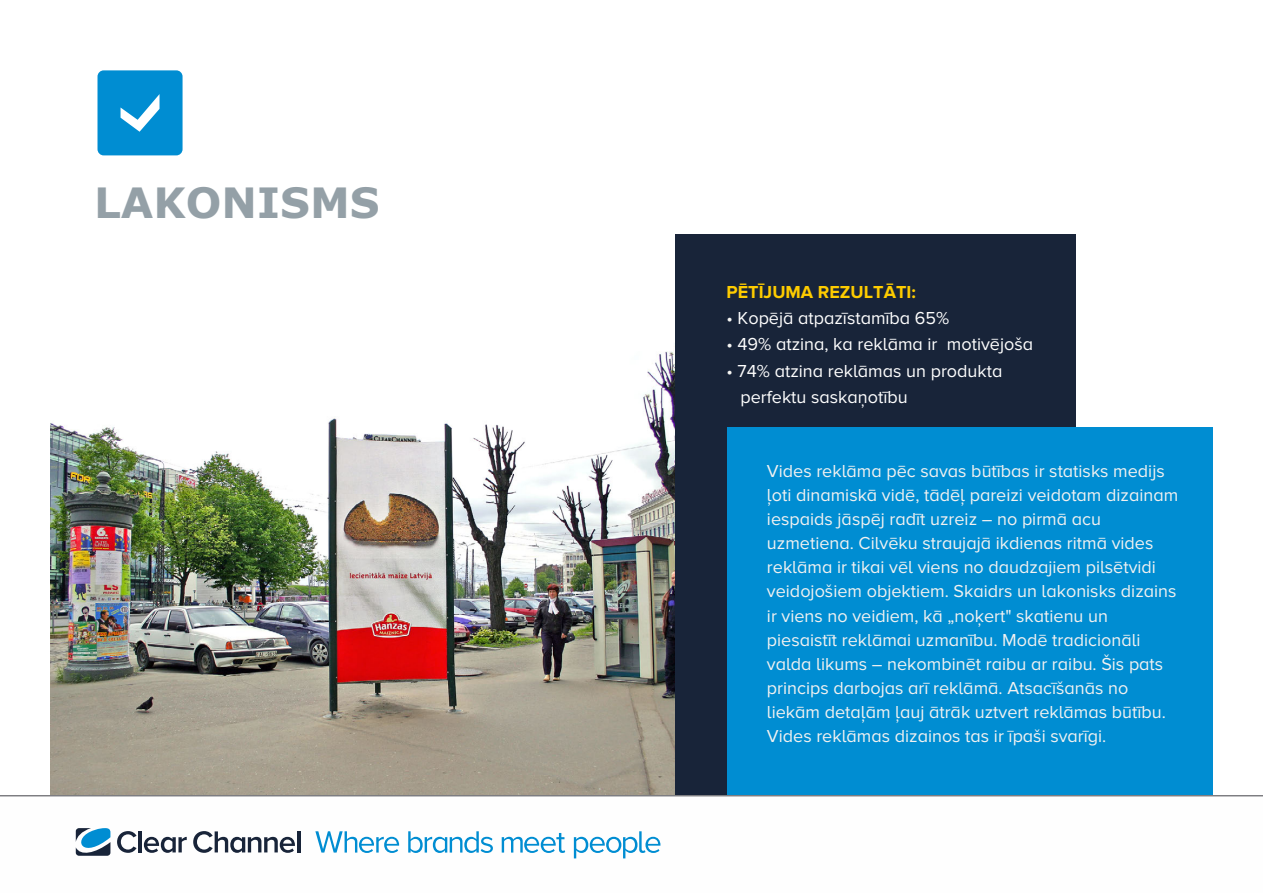
<style>
.page{position:relative;width:1263px;height:893px;background:#fff}
.page>*{position:absolute;margin:0;border:0;box-sizing:border-box;transform-origin:0 0}
.t1{font:700 42px "Verdana";color:#94a0a7}
.t2{font:18px/24.2px "Proxima Alt LV";color:#f1f1f1}
.t3{font:18px/26.2px "Proxima Alt LV";color:#fefefe}
.t4{font:700 18px "Proxima Alt LV";color:#fecc00}
.s1{color:#f5f5f2}
</style>
<div class="page">
<img style="left:51px;top:346px;width:624px;height:449px">
<div style="left:675px;top:235px;width:400px;height:565px;background:#182439"></div>
<div style="left:727px;top:427px;width:486px;height:369px;background:#008dd2"></div>
<div style="left:0;top:796px;width:1263px;height:97px;background:#fefefe"></div>
<svg style="left:117px;top:831px;width:20px;height:22px"></svg>
<hr style="left:139px;top:831px;width:3px;height:21px;background:#182439">
<svg style="left:144px;top:837px;width:43px;height:16px"></svg>
<svg style="left:193px;top:831px;width:102px;height:22px"></svg>
<hr style="left:297px;top:831px;width:3px;height:21px;background:#182439">
<svg style="left:75px;top:828px;width:35px;height:28px"></svg>
<svg style="left:315px;top:831px;width:345px;height:27px"></svg>
<hr style="left:0;top:795px;width:1263px;height:1px;background:#414248">
<svg style="left:97px;top:70px;width:86px;height:85px;background:#1696d5"></svg>
<h1 class="t1" style="left:94px;top:186px;width:287px">LAKONISMS</h1>
<p class="t4" style="left:726px;top:283px;width:191px">PĒTĪJUMA REZULTĀTI:</p>
<p class="t3" style="left:726px;top:306px;width:224px"><span class="s1">•</span> Kopējā atpazīstamība 65%</p>
<p class="t3" style="left:726px;top:332px;width:308px"><span class="s1">•</span> 49% atzina, ka reklāma ir motivējoša</p>
<p class="t3" style="left:740px;top:358px;width:263px;text-indent:-14px"><span class="s1">•</span> 74% atzina reklāmas un produkta perfektu saskaņotību</p>
<p class="t2" style="left:767px;top:460px;width:413px">Vides reklāma pēc savas būtības ir statisks medijs ļoti dinamiskā vidē, tādēļ pareizi veidotam dizainam iespaids jāspēj radīt uzreiz – no pirmā acu uzmetiena. Cilvēku straujajā ikdienas ritmā vides reklāma ir tikai vēl viens no daudzajiem pilsētvidi veidojošiem objektiem. Skaidrs un lakonisks dizains ir viens no veidiem, kā „noķert" skatienu un piesaistīt reklāmai uzmanību. Modē tradicionāli valda likums – nekombinēt raibu ar raibu. Šis pats princips darbojas arī reklāmā. Atsacīšanās no liekām detaļām ļauj ātrāk uztvert reklāmas būtību.<br>Vides reklāmas dizainos tas ir īpaši svarīgi.</p>
</div>
